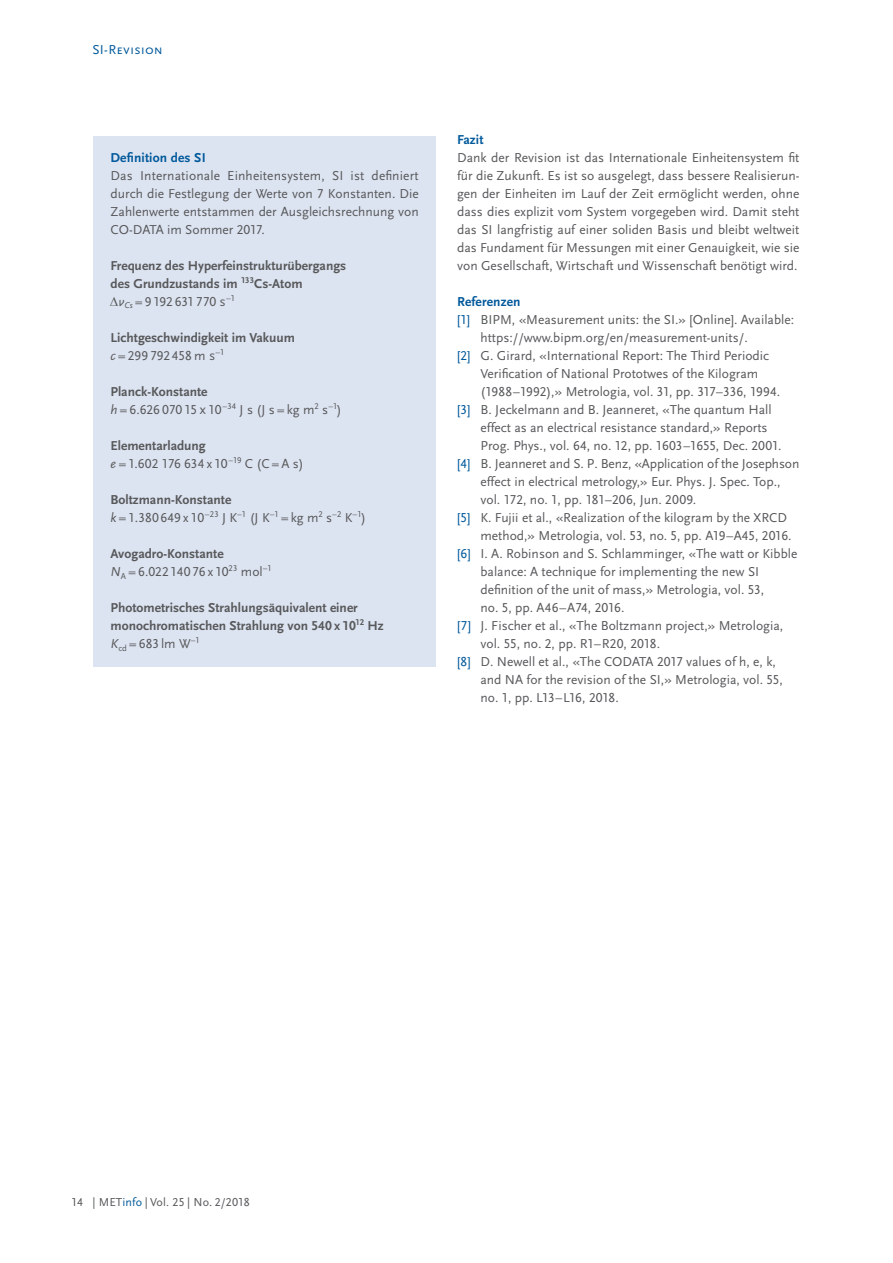
<style>
.page{position:relative;width:893px;height:1263px;background:#fff}
.page>*{position:absolute;margin:0;border:0;box-sizing:border-box;transform-origin:0 0}
.t1{font:13.5px/18px "Scala Sans";color:#57585a;text-align:justify}
.t2{font:700 13.5px/18px "Scala Sans";color:#57585a}
.t3{font:13.5px "Scala Sans Caps";letter-spacing:-.005em;color:#57585a}
.t4{font:700 13.5px "Scala Sans";letter-spacing:.01em;color:#00599b}
.t5{font:13.5px "Scala Sans Caps";letter-spacing:-.04em;color:#57585a}
.t6{font:13.5px "Scala Sans Caps";letter-spacing:.005em;color:#00599b}
.t7{font:12px "Scala Sans";letter-spacing:.01em;color:#57585a}
.s1{font-family:"Scala Sans Caps"}
.s2{font-family:"Times New Roman";font-style:italic}
.s3{font-family:"Scala Sans";font-style:italic}
.s4{font-family:"Scala Sans"}
.s5{font-weight:400;font-style:italic}
.s6{font-weight:400}
.s7{font-family:"Scala Sans Caps";font-weight:400}
.s8{color:#00599b}
.s9{font-family:"Scala Sans Caps";color:#00599b}
</style>
<div class="page">
<div style="left:94px;top:136px;width:342px;height:530px;background:#dde4f1"></div>
<p class="t6" style="left:93px;top:42px;width:72px">SI-Revision</p>
<p class="t4" style="left:111px;top:150px;width:97px">Definition des SI</p>
<p class="t1" style="left:111px;top:167px;width:310px">Das Internationale Einheitensystem, SI ist definiert durch die Festlegung der Werte von <span class="s1">7</span> Konstanten. Die Zahlenwerte entstammen der Ausgleichsrechnung von CO-DATA im Sommer <span class="s1">2017</span>.</p>
<p class="t2" style="left:111px;top:257px;width:237px">Frequenz des Hyperfeinstrukturübergangs des Grundzustands im <sup>133</sup>Cs-Atom</p>
<p class="t3" style="left:111px;top:294px;width:126px"><span class="s2">∆</span><span class="s3">v</span><sub>Cs</sub> <span class="s4">=</span> 9192631 770 s<sup>–1</sup></p>
<p class="t2" style="left:111px;top:329px;width:186px">Lichtgeschwindigkeit im Vakuum</p>
<p class="t3" style="left:111px;top:348px;width:116px"><span class="s3">c</span> <span class="s4">=</span> 299792 458 <span class="s4">m</span> s<sup>–1</sup></p>
<p class="t2" style="left:111px;top:383px;width:99px">Planck-Konstante</p>
<p class="t3" style="left:111px;top:402px;width:233px"><span class="s3">h</span> <span class="s4">=</span> 6.626 070 15 x 10<sup>–34</sup> <span class="s4">J s (J s = kg m</span><sup>2</sup> <span class="s4">s</span><sup>–1</sup><span class="s4">)</span></p>
<p class="t2" style="left:111px;top:437px;width:97px">Elementarladung</p>
<p class="t3" style="left:111px;top:456px;width:195px"><span class="s3">e</span> <span class="s4">=</span> 1.602 176 634 <span class="s4">x</span> 10<sup>–19</sup> <span class="s4">C (C = A s)</span></p>
<p class="t2" style="left:111px;top:491px;width:257px">Boltzmann-Konstante<br><span class="s5">k</span> <span class="s6">=</span> <span class="s7">1.380649</span> <span class="s6">x</span> <span class="s7">10</span><sup>–23</sup> <span class="s6">J K</span><sup>–1</sup> <span class="s6">(J K</span><sup>–1</sup> <span class="s6">= kg m</span><sup>2</sup> <span class="s6">s</span><sup>–2</sup> <span class="s6">K</span><sup>–1</sup><span class="s6">)</span></p>
<p class="t2" style="left:111px;top:545px;width:115px">Avogadro-Konstante</p>
<p class="t3" style="left:111px;top:564px;width:163px"><span class="s3">N</span><sub>A</sub> <span class="s4">=</span> 6.022140 76 <span class="s4">x</span> 10<sup>23</sup> <span class="s4">mol</span><sup>–1</sup></p>
<p class="t2" style="left:111px;top:599px;width:275px">Photometrisches Strahlungsäquivalent einer monochromatischen Strahlung von <span class="s1">540</span> x <span class="s1">10</span><sup>12</sup> Hz<br><span class="s5">K</span><sub>cd</sub> <span class="s6">=</span> <span class="s7">683</span><span class="s6">lm W</span><sup>–1</sup></p>
<p class="t4" style="left:457px;top:132px;width:28px">Fazit</p>
<p class="t1" style="left:457px;top:149px;width:344px">Dank der Revision ist das Internationale Einheitensystem fit für die Zukunft. Es ist so ausgelegt, dass bessere Realisierun&shy;gen der Einheiten im Lauf der Zeit ermöglicht werden, ohne dass dies explizit vom System vorgegeben wird. Damit steht das SI langfristig auf einer soliden Basis und bleibt weltweit das Fundament für Messungen mit einer Genauigkeit, wie sie von Gesellschaft, Wirtschaft und Wissenschaft benötigt wird.</p>
<p class="t4" style="left:457px;top:294px;width:65px">Referenzen</p>
<p class="t1" style="left:457px;top:311px;width:338px"><span class="s8">[</span><span class="s9">1</span><span class="s8">]</span> BIPM, «Measurement units: the SI.» [Online]. Available:</p>
<p class="t1" style="left:480px;top:329px;width:269px">https://www.bipm.org/en/measurement-units/.</p>
<p class="t1" style="left:457px;top:347px;width:314px"><span class="s8">[</span><span class="s9">2</span><span class="s8">]</span> G. Girard, «International Report: The Third Periodic</p>
<p class="t1" style="left:480px;top:365px;width:279px">Verification of National Prototwes of the Kilogram</p>
<p class="t1" style="left:480px;top:383px;width:301px">(<span class="s1">1988</span>–<span class="s1">1992</span>),» Metrologia, vol. <span class="s1">31</span>, pp. <span class="s1">317–336, 1994</span>.</p>
<p class="t1" style="left:457px;top:401px;width:316px"><span class="s8">[</span><span class="s9">3</span><span class="s8">]</span> B. Jeckelmann and B. Jeanneret, «The quantum Hall</p>
<p class="t1" style="left:480px;top:419px;width:289px">effect as an electrical resistance standard,» Reports</p>
<p class="t1" style="left:480px;top:437px;width:303px">Prog. Phys., vol. <span class="s1">64</span>, no. <span class="s1">12</span>, pp. <span class="s1">1603–1655</span>, Dec. <span class="s1">2001</span>.</p>
<p class="t1" style="left:457px;top:455px;width:344px"><span class="s8">[</span><span class="s9">4</span><span class="s8">]</span> B. Jeanneret and S. P. Benz, «Application of the Josephson</p>
<p class="t1" style="left:480px;top:473px;width:302px">effect in electrical metrology,» Eur. Phys. J. Spec. Top.,</p>
<p class="t1" style="left:480px;top:491px;width:217px">vol. <span class="s1">172</span>, no. <span class="s1">1</span>, pp. <span class="s1">181–206</span>, Jun. <span class="s1">2009</span>.</p>
<p class="t1" style="left:457px;top:509px;width:331px"><span class="s8">[</span><span class="s9">5</span><span class="s8">]</span> K. Fujii et al., «Realization of the kilogram by the XRCD</p>
<p class="t1" style="left:480px;top:527px;width:313px">method,» Metrologia, vol. <span class="s1">53</span>, no. <span class="s1">5</span>, pp. <span class="s1">A19</span>–<span class="s1">A45</span>, <span class="s1">2016</span>.</p>
<p class="t1" style="left:457px;top:545px;width:342px"><span class="s8">[</span><span class="s9">6</span><span class="s8">]</span> I. A. Robinson and S. Schlamminger, «The watt or Kibble</p>
<p class="t1" style="left:480px;top:563px;width:280px">balance: A technique for implementing the new SI</p>
<p class="t1" style="left:480px;top:581px;width:285px">definition of the unit of mass,» Metrologia, vol. <span class="s1">53</span>,</p>
<p class="t3" style="left:480px;top:600px;width:145px"><span class="s4">no.</span> 5<span class="s4">, pp.</span> A46–A74<span class="s4">,</span> 2016<span class="s4">.</span></p>
<p class="t1" style="left:457px;top:617px;width:328px"><span class="s8">[</span><span class="s9">7</span><span class="s8">]</span> J. Fischer et al., «The Boltzmann project,» Metrologia,</p>
<p class="t3" style="left:480px;top:636px;width:181px"><span class="s4">vol.</span> 55<span class="s4">, no.</span> 2<span class="s4">, pp.</span> R1–R20, 2018<span class="s4">.</span></p>
<p class="t1" style="left:480px;top:653px;width:304px;text-indent:-23px"><span class="s8">[</span><span class="s9">8</span><span class="s8">]</span> D. Newell et al., «The CODATA <span class="s1">2017</span> values of h, e, k, and NA for the revision of the SI,» Metrologia, vol. <span class="s1">55</span>,</p>
<p class="t5" style="left:480px;top:690px;width:140px"><span class="s4">no.</span> 1<span class="s4">, pp.</span> L13–L16, 2018<span class="s4">.</span></p>
<p class="t7" style="left:72px;top:1196px;width:180px"><span class="s1">14</span> | MET<span class="s8">info</span> | Vol. <span class="s1">25</span> | No. <span class="s1">2/2018</span></p>
</div>
